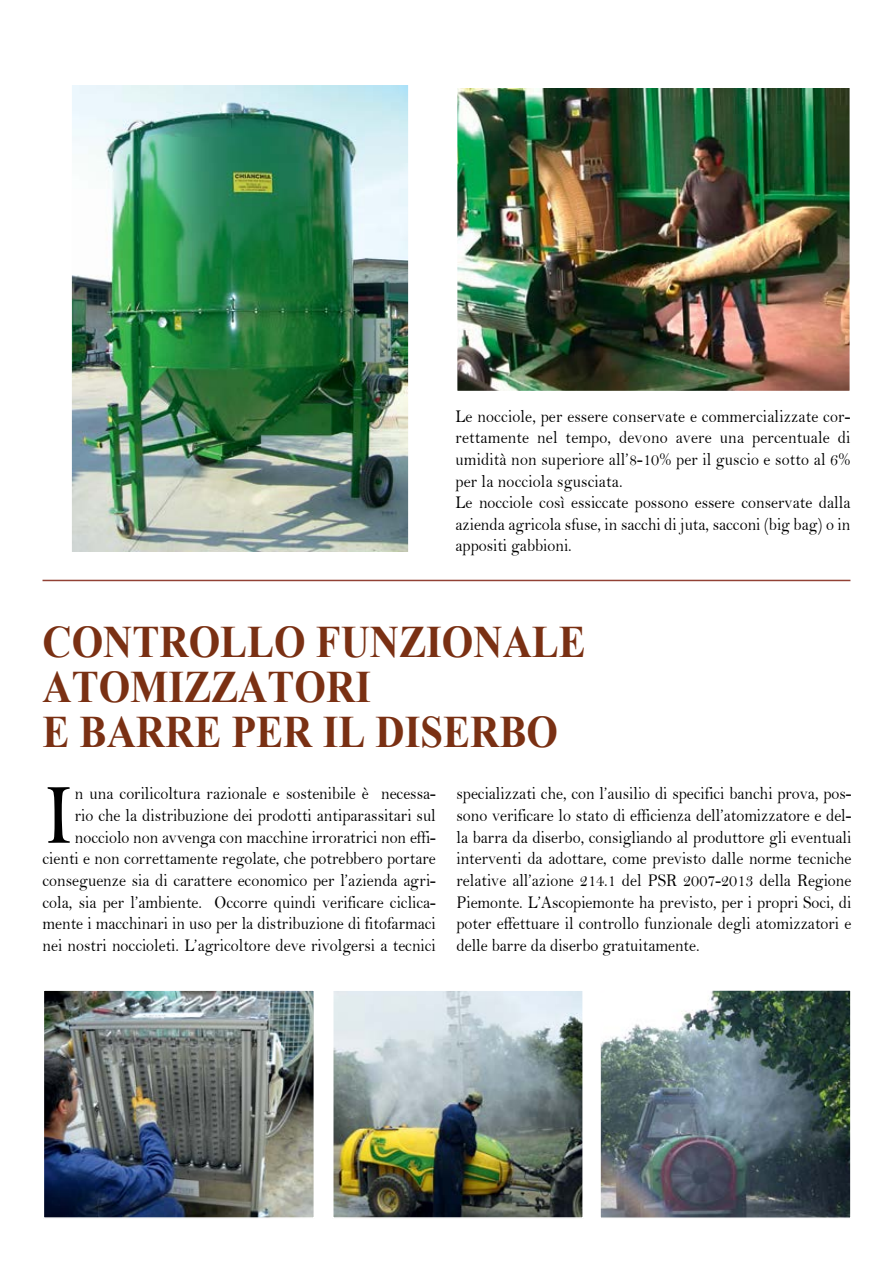
<style>
.page{position:relative;width:893px;height:1263px;background:#fff}
.page>*{position:absolute;margin:0;border:0;box-sizing:border-box;transform-origin:0 0}
.t1{font:86.25px "Bell";color:#000}
.t2{font:700 45px/45px "Times New Roman";color:#7a3013;scale:.9 1}
.t3{font:18px/21.6px "Bell";color:#000;scale:.9 1}
</style>
<div class="page">
<img style="left:458px;top:88px;width:390px;height:302px">
<div style="left:455px;top:83px;width:396px;height:310px;border:2px solid #fff"></div>
<img style="left:73px;top:86px;width:334px;height:465px">
<div style="left:70px;top:83px;width:340px;height:477px;border:2px solid #fff"></div>
<img style="left:601px;top:991px;width:249px;height:226px">
<div style="left:599px;top:989px;width:253px;height:230px;border:1px solid #fff"></div>
<img style="left:335px;top:992px;width:246px;height:224px">
<div style="left:332px;top:989px;width:252px;height:230px;border:2px solid #fff"></div>
<img style="left:46px;top:992px;width:266px;height:224px">
<div style="left:43px;top:989px;width:272px;height:230px;border:2px solid #fff"></div>
<hr style="left:43px;top:580px;width:807px;height:1px;background:#924135">
<p class="t3" style="left:455px;top:405px;width:440px">Le nocciole, per essere conservate e commercializzate cor&shy;rettamente nel tempo, devono avere una percentuale di umidità non superiore all’8-10% per il guscio e sotto al 6% per la nocciola sgusciata.<br>Le nocciole così essiccate possono essere conservate dalla azienda agricola sfuse, in sacchi di juta, sacconi (big bag) o in appositi gabbioni.</p>
<h2 class="t2" style="left:43px;top:618px;width:605px">CONTROLLO FUNZIONALE<br>ATOMIZZATORI<br>E BARRE PER IL DISERBO</h2>
<h1 class="t1" style="left:43px;top:764px;width:34px">I</h1>
<p class="t3" style="left:43px;top:783px;width:439px;text-align:right">n una corilicoltura razionale e sostenibile è necessa-<br>rio che la distribuzione dei prodotti antiparassitari sul nocciolo non avvenga con macchine irroratrici non effi&shy;cienti e non correttamente regolate, che potrebbero portare conseguenze sia di carattere economico per l’azienda agri&shy;cola, sia per l’ambiente. Occorre quindi verificare ciclica&shy;mente i macchinari in uso per la distribuzione di fitofarmaci nei nostri noccioleti. L’agricoltore deve rivolgersi a tecnici</p>
<p class="t3" style="left:456px;top:783px;width:440px;text-align:justify">specializzati che, con l’ausilio di specifici banchi prova, pos&shy;sono verificare lo stato di efficienza dell’atomizzatore e del&shy;la barra da diserbo, consigliando al produttore gli eventuali interventi da adottare, come previsto dalle norme tecniche relative all’azione 214.1 del PSR 2007-2013 della Regione Piemonte. L’Ascopiemonte ha previsto, per i propri Soci, di poter effettuare il controllo funzionale degli atomizzatori e delle barre da diserbo gratuitamente.</p>
</div>
